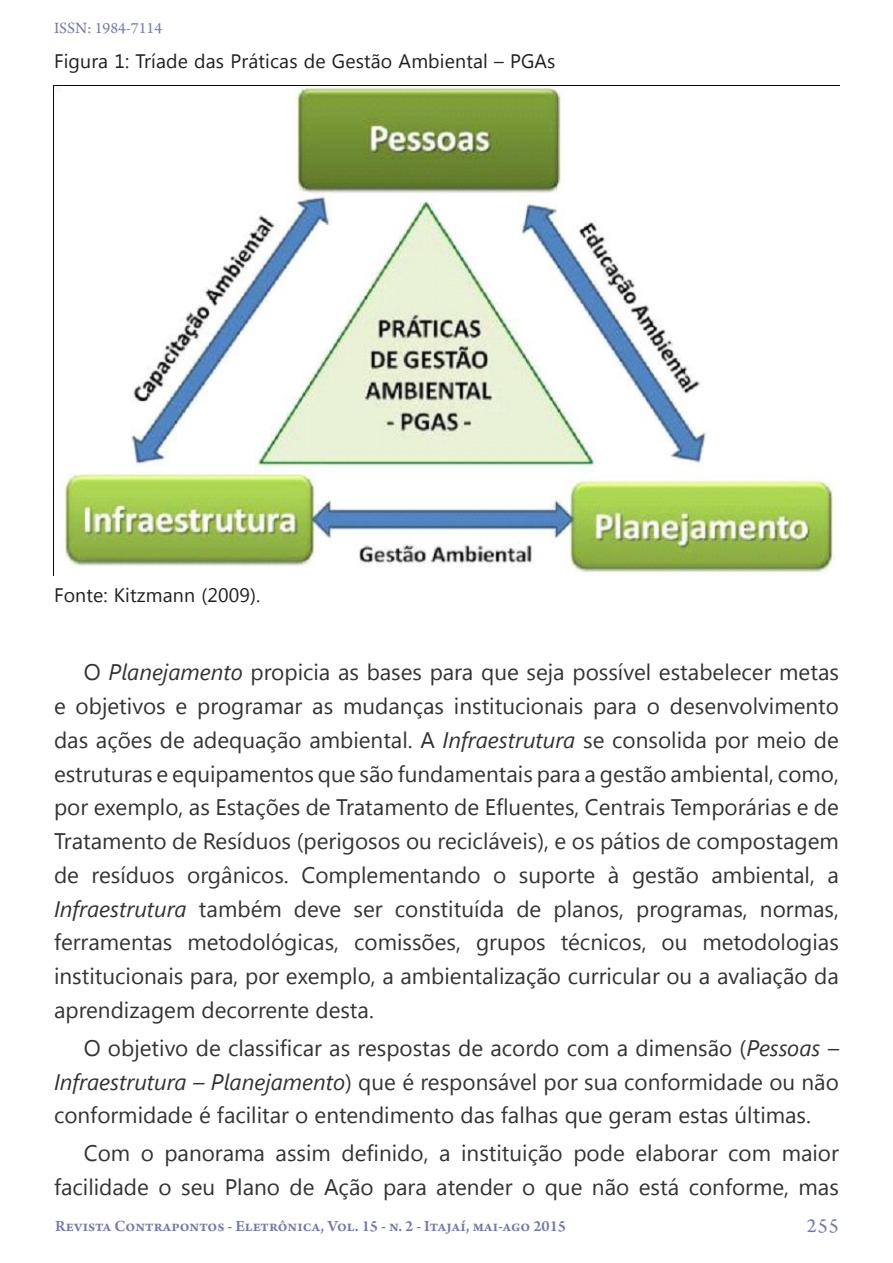
<style>
.page{position:relative;width:893px;height:1263px;background:#fff}
.page>*{position:absolute;margin:0;border:0;box-sizing:border-box;transform-origin:0 0}
.Texto{font:22.5px/33.8px "Segoe UI";color:#333;text-align:justify}
.t1{font:21px "Arno Pro";color:#7477b0}
.Legenda{font:19.5px "Segoe UI";letter-spacing:.01em;color:#231f20}
.t2{font:600 16.5px "Arno Pro";color:#7477b0}
.t3{font:16.5px "Arno Pro";color:#7477b0}
.s1{font-style:italic}
</style>
<div class="page">
<img style="left:53px;top:86px;width:781px;height:489px">
<p class="t3" style="left:54px;top:18px;width:110px">ISSN: 1984-7114</p>
<p class="Legenda" style="left:54px;top:48px;width:503px">Figura 1: Tríade das Práticas de Gestão Ambiental – PGAs</p>
<p class="Legenda" style="left:54px;top:582px;width:208px">Fonte: Kitzmann (2009).</p>
<p class="Texto" style="left:54px;top:654px;width:786px;text-indent:30px">O <span class="s1">Planejamento</span> propicia as bases para que seja possível estabelecer metas e objetivos e programar as mudanças institucionais para o desenvolvimento das ações de adequação ambiental. A <span class="s1">Infraestrutura</span> se consolida por meio de estruturas e equipamentos que são fundamentais para a gestão ambiental, como, por exemplo, as Estações de Tratamento de Efluentes, Centrais Temporárias e de Tratamento de Resíduos (perigosos ou recicláveis), e os pátios de compostagem de resíduos orgânicos. Complementando o suporte à gestão ambiental, a <span class="s1">Infraestrutura</span> também deve ser constituída de planos, programas, normas, ferramentas metodológicas, comissões, grupos técnicos, ou metodologias institucionais para, por exemplo, a ambientalização curricular ou a avaliação da aprendizagem decorrente desta.</p>
<p class="Texto" style="left:54px;top:1030px;width:786px;text-indent:30px">O objetivo de classificar as respostas de acordo com a dimensão (<span class="s1">Pessoas – Infraestrutura – Planejamento</span>) que é responsável por sua conformidade ou não conformidade é facilitar o entendimento das falhas que geram estas últimas.</p>
<p class="Texto" style="left:54px;top:1135px;width:786px;text-align:right">Com o panorama assim definido, a instituição pode elaborar com maior facilidade o seu Plano de Ação para atender o que não está conforme, mas</p>
<p class="t2" style="left:55px;top:1217px;width:512px">Revista Contrapontos - Eletrônica, Vol. 15 - n. 2 - Itajaí, mai-ago 2015</p>
<p class="t1" style="left:807px;top:1214px;width:34px">255</p>
</div>
